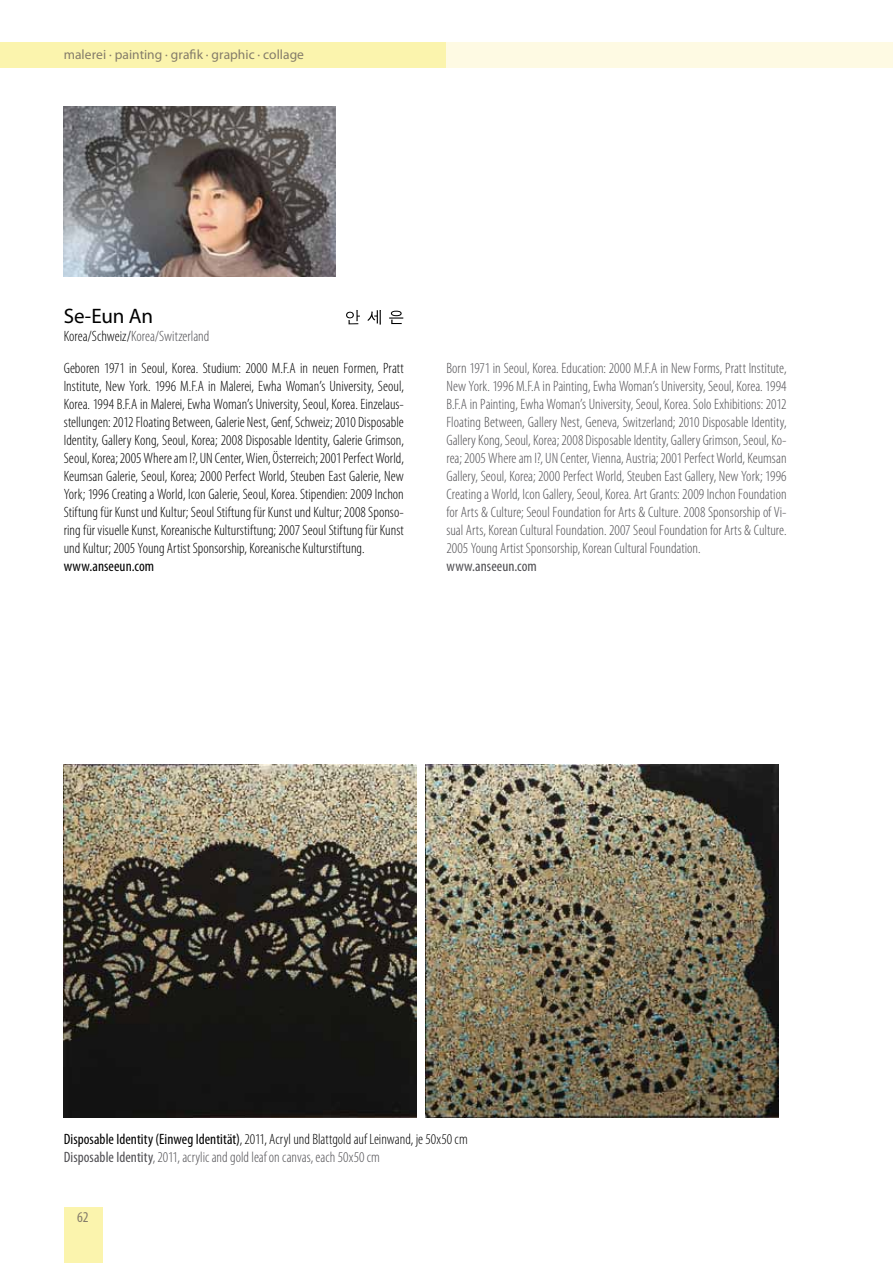
<style>
.page{position:relative;width:893px;height:1263px;background:#fff}
.page>*{position:absolute;margin:0;border:0;box-sizing:border-box;transform-origin:0 0}
.t1{font:21px "Myriad Pro";letter-spacing:-.01em;color:#000}
.t2{font:300 condensed 15px/18px "Myriad Pro";color:#000}
.t3{font:300 condensed 15px/18px "Myriad Pro";color:#504f53;text-align:justify}
.t4{font:condensed 15px "Myriad Pro";letter-spacing:.005em;color:#000}
.t5{font:condensed 15px "Myriad Pro";letter-spacing:.005em;color:#504f53}
.t6{font:condensed 15px "Myriad Pro";color:#847c6a}
.t7{font:13.5px "Myriad Pro";letter-spacing:.005em;color:#847c6a}
.s1{color:#504f53}
.s2{font-weight:400}
.s3{font-weight:400;color:#504f53}
</style>
<div class="page">
<div style="left:0;top:43px;width:446px;height:25px;background:#fbf4ad"></div>
<div style="left:64px;top:1208px;width:38px;height:55px;background:#fbf4ad"></div>
<div style="left:446px;top:43px;width:447px;height:25px;background:#fefae3"></div>
<svg style="left:346px;top:310px;width:57px;height:15px"></svg>
<img style="left:64px;top:106px;width:272px;height:170px">
<img style="left:64px;top:765px;width:353px;height:353px">
<img style="left:425px;top:765px;width:353px;height:353px">
<p class="t7" style="left:64px;top:46px;width:242px">malerei · painting · grafik · graphic · collage</p>
<h1 class="t1" style="left:64px;top:303px;width:91px">Se-Eun An</h1>
<p class="t2" style="left:64px;top:321px;width:342px;line-height:31.5px">Korea/Schweiz/<span class="s1">Korea/Switzerland<br></span>Geboren 1971 in Seoul, Korea. Studium: 2000 M.F.A in neuen Formen, Pratt</p>
<p class="t2" style="left:64px;top:377px;width:342px;text-align:justify">Institute, New York. 1996 M.F.A in Malerei, Ewha Woman’s University, Seoul, Korea. 1994 B.F.A in Malerei, Ewha Woman’s University, Seoul, Korea. Einzelaus&shy;stellungen: 2012 Floating Between, Galerie Nest, Genf, Schweiz; 2010 Disposable Identity, Gallery Kong, Seoul, Korea; 2008 Disposable Identity, Galerie Grimson, Seoul, Korea; 2005 Where am I?, UN Center, Wien, Österreich; 2001 Perfect World, Keumsan Galerie, Seoul, Korea; 2000 Perfect World, Steuben East Galerie, New York; 1996 Creating a World, Icon Galerie, Seoul, Korea. Stipendien: 2009 Inchon Stiftung für Kunst und Kultur; Seoul Stiftung für Kunst und Kultur; 2008 Sponso&shy;ring für visuelle Kunst, Koreanische Kulturstiftung; 2007 Seoul Stiftung für Kunst und Kultur; 2005 Young Artist Sponsorship, Koreanische Kulturstiftung.</p>
<p class="t4" style="left:64px;top:557px;width:92px">www.anseeun.com</p>
<p class="t3" style="left:446px;top:359px;width:342px">Born 1971 in Seoul, Korea. Education: 2000 M.F.A in New Forms, Pratt Institute, New York. 1996 M.F.A in Painting, Ewha Woman’s University, Seoul, Korea. 1994<br>B.F.A in Painting, Ewha Woman’s University, Seoul, Korea. Solo Exhibitions: 2012<br>Floating Between, Gallery Nest, Geneva, Switzerland; 2010 Disposable Identity, Gallery Kong, Seoul, Korea; 2008 Disposable Identity, Gallery Grimson, Seoul, Ko&shy;rea; 2005 Where am I?, UN Center, Vienna, Austria; 2001 Perfect World, Keumsan Gallery, Seoul, Korea; 2000 Perfect World, Steuben East Gallery, New York; 1996<br>Creating a World, Icon Gallery, Seoul, Korea. Art Grants: 2009 Inchon Foundation for Arts &amp; Culture; Seoul Foundation for Arts &amp; Culture. 2008 Sponsorship of Vi&shy;sual Arts, Korean Cultural Foundation. 2007 Seoul Foundation for Arts &amp; Culture.<br>2005 Young Artist Sponsorship, Korean Cultural Foundation.</p>
<p class="t5" style="left:446px;top:557px;width:92px">www.anseeun.com</p>
<p class="t2" style="left:64px;top:1130px;width:405px"><span class="s2">Disposable Identity (Einweg Identität)</span>, 2011, Acryl und Blattgold auf Leinwand, je 50x50 cm<br><span class="s3">Disposable Identity</span><span class="s1">, 2011, acrylic and gold leaf on canvas, each 50x50 cm</span></p>
<p class="t6" style="left:77px;top:1208px;width:13px">62</p>
</div>
